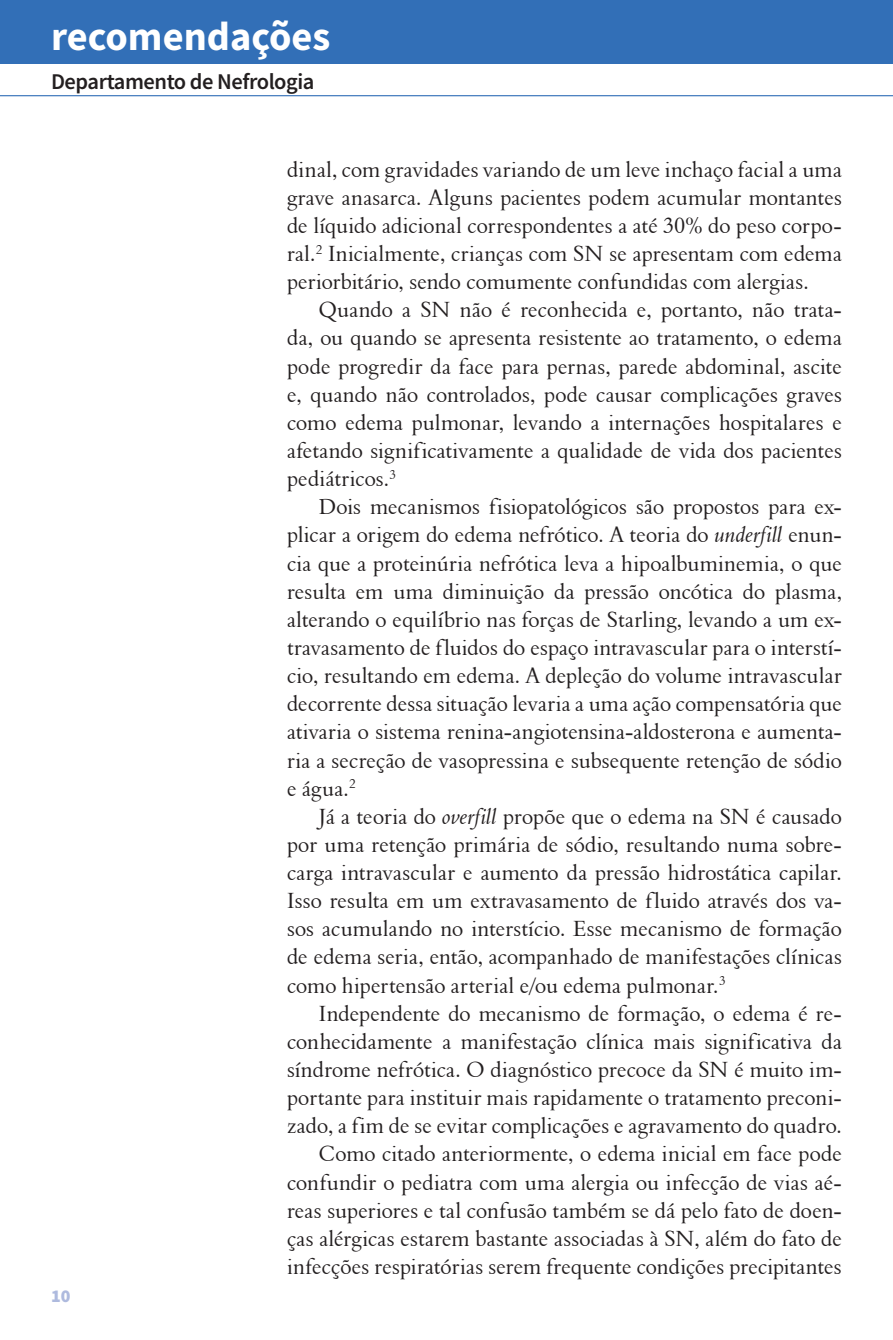
<style>
.page{position:relative;width:893px;height:1340px;background:#fff}
.page>*{position:absolute;margin:0;border:0;box-sizing:border-box;transform-origin:0 0}
.t1{font:700 40.5px "Source Sans Pro";color:#fff}
.texto{font:22.5px/28.1px "Aldine 401 BT Roman A";letter-spacing:.005em;color:#231f20;text-align:justify;scale:.95 1}
.t2{font:600 22.5px "Source Sans Pro";letter-spacing:-.02em;color:#231f20}
.t3{font:900 18px "Source Sans Pro";color:#aebade}
.s1{font-family:"Aldine 401 BT Italic A"}
</style>
<div class="page">
<div style="left:0;top:0;width:893px;height:64px;background:#326fb7"></div>
<hr style="left:0;top:95px;width:893px;height:1px;background:#326fb7">
<p class="t1" style="left:51px;top:10px;width:281px">recomendações</p>
<p class="t2" style="left:51px;top:66px;width:265px">Departamento de Nefrologia</p>
<p class="t3" style="left:51px;top:1283px;width:21px">10</p>
<p class="texto" style="left:287px;top:155px;width:586px">dinal, com gravidades variando de um leve inchaço facial a uma grave anasarca. Alguns pacientes podem acumular montantes de líquido adicional correspondentes a até 30% do peso corpo&shy;ral.<sup>2</sup> Inicialmente, crianças com SN se apresentam com edema periorbitário, sendo comumente confundidas com alergias.</p>
<p class="texto" style="left:287px;top:295px;width:586px;text-indent:32px">Quando a SN não é reconhecida e, portanto, não trata&shy;da, ou quando se apresenta resistente ao tratamento, o edema pode progredir da face para pernas, parede abdominal, ascite e, quando não controlados, pode causar complicações graves como edema pulmonar, levando a internações hospitalares e afetando significativamente a qualidade de vida dos pacientes pediátricos.<sup>3</sup></p>
<p class="texto" style="left:287px;top:492px;width:586px;text-indent:32px">Dois mecanismos fisiopatológicos são propostos para ex&shy;plicar a origem do edema nefrótico. A teoria do <span class="s1">underfill</span> enun&shy;cia que a proteinúria nefrótica leva a hipoalbuminemia, o que resulta em uma diminuição da pressão oncótica do plasma, alterando o equilíbrio nas forças de Starling, levando a um ex&shy;travasamento de fluidos do espaço intravascular para o interstí&shy;cio, resultando em edema. A depleção do volume intravascular decorrente dessa situação levaria a uma ação compensatória que ativaria o sistema renina-angiotensina-aldosterona e aumenta&shy;ria a secreção de vasopressina e subsequente retenção de sódio e água.<sup>2</sup></p>
<p class="texto" style="left:287px;top:802px;width:586px;text-indent:32px">Já a teoria do <span class="s1">overfill</span> propõe que o edema na SN é causado por uma retenção primária de sódio, resultando numa sobre&shy;carga intravascular e aumento da pressão hidrostática capilar.<br>Isso resulta em um extravasamento de fluido através dos va&shy;sos acumulando no interstício. Esse mecanismo de formação de edema seria, então, acompanhado de manifestações clínicas como hipertensão arterial e/ou edema pulmonar.<sup>3</sup></p>
<p class="texto" style="left:287px;top:998px;width:586px;text-indent:32px">Independente do mecanismo de formação, o edema é re&shy;conhecidamente a manifestação clínica mais significativa da síndrome nefrótica. O diagnóstico precoce da SN é muito im&shy;portante para instituir mais rapidamente o tratamento preconi&shy;zado, a fim de se evitar complicações e agravamento do quadro.</p>
<p class="texto" style="left:287px;top:1139px;width:586px;text-indent:32px">Como citado anteriormente, o edema inicial em face pode confundir o pediatra com uma alergia ou infecção de vias aé&shy;reas superiores e tal confusão também se dá pelo fato de doen&shy;ças alérgicas estarem bastante associadas à SN, além do fato de infecções respiratórias serem frequente condições precipitantes</p>
</div>
